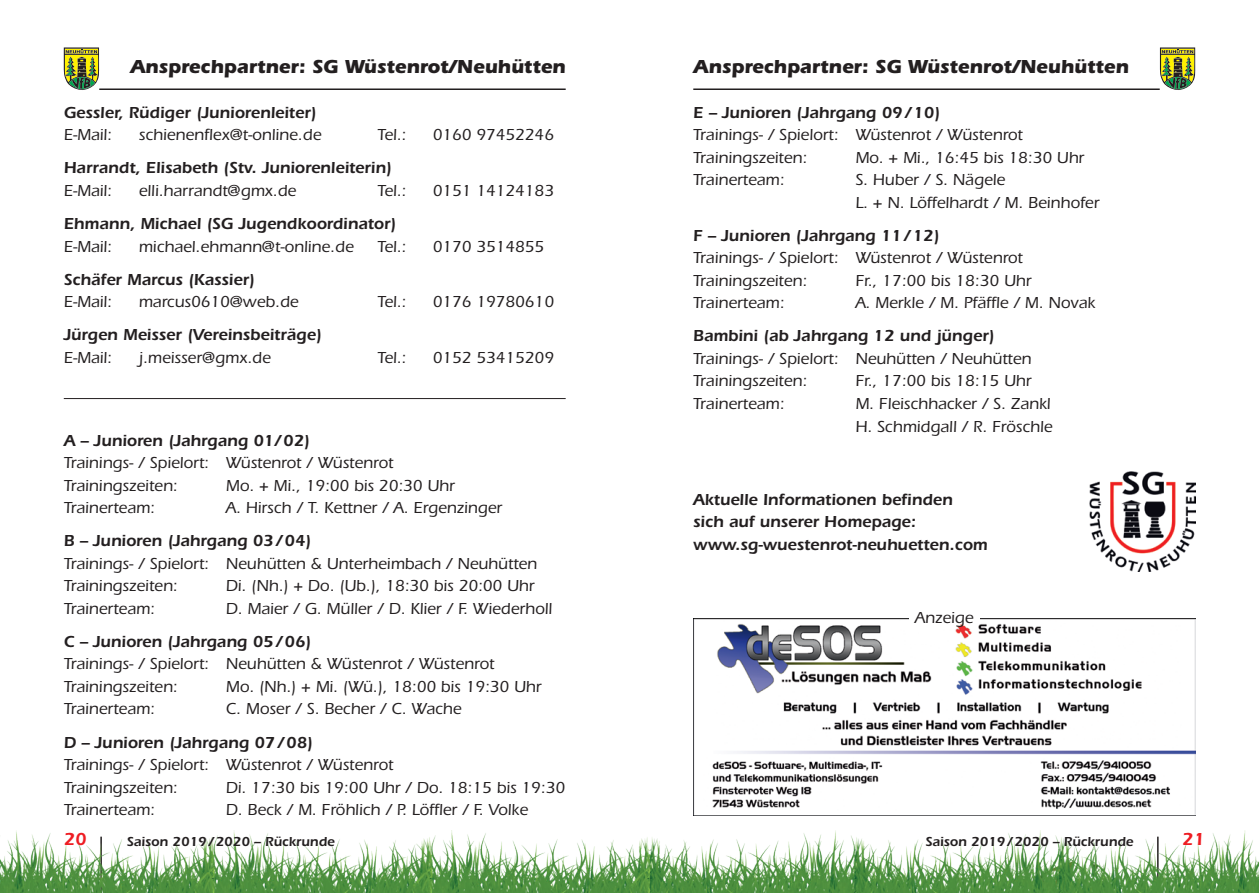
<style>
.page{position:relative;width:1259px;height:893px;background:#fff}
.page>*{position:absolute;margin:0;border:0;box-sizing:border-box;transform-origin:0 0}
.t1{font:700 19.5px "ITC Eras Std";color:#231f20}
.t2{font:600 18px "ITC Eras Std";color:#ee1d23}
.t3{font:500 16.5px/22.5px "ITC Eras Std";color:#231f20}
.t4{font:600 16.5px/22.5px "ITC Eras Std";color:#231f20}
.t5{font:600 13.5px "ITC Eras Std";color:#231f20}
</style>
<div class="page">
<img style="left:0;top:831px;width:1259px;height:62px">
<hr style="left:99px;top:88px;width:467px;height:2px;background:#231f20">
<hr style="left:693px;top:88px;width:466px;height:2px;background:#231f20">
<svg style="left:566px;top:831px;width:63px;height:62px"></svg>
<svg style="left:629px;top:831px;width:64px;height:62px"></svg>
<svg style="left:64px;top:47px;width:35px;height:43px;background:#8c9542"></svg>
<svg style="left:1160px;top:47px;width:35px;height:43px;background:#8d9543"></svg>
<img style="left:1090px;top:472px;width:105px;height:100px">
<hr style="left:64px;top:398px;width:502px;height:1px;background:#231f20">
<img style="left:693px;top:618px;width:502px;height:197px">
<div style="left:909px;top:612px;width:70px;height:12px;background:#fff"></div>
<p class="t1" style="left:130px;top:55px;width:437px">Ansprechpartner: SG Wüstenrot/Neuhütten</p>
<p class="t1" style="left:693px;top:55px;width:437px">Ansprechpartner: SG Wüstenrot/Neuhütten</p>
<p class="t4" style="left:64px;top:101px;width:254px">Gessler, Rüdiger (Juniorenleiter)</p>
<p class="t3" style="left:64px;top:124px;width:50px">E-Mail:</p>
<p class="t3" style="left:139px;top:124px;width:184px">schienenflex@t-online.de</p>
<p class="t3" style="left:377px;top:124px;width:31px">Tel.:</p>
<p class="t3" style="left:433px;top:124px;width:123px">0160 97452246</p>
<p class="t4" style="left:64px;top:157px;width:330px">Harrandt, Elisabeth (Stv. Juniorenleiterin)</p>
<p class="t3" style="left:64px;top:179px;width:50px">E-Mail:</p>
<p class="t3" style="left:139px;top:179px;width:159px">elli.harrandt@gmx.de</p>
<p class="t3" style="left:377px;top:179px;width:31px">Tel.:</p>
<p class="t3" style="left:433px;top:179px;width:123px">0151 14124183</p>
<p class="t4" style="left:64px;top:212px;width:334px">Ehmann, Michael (SG Jugendkoordinator)</p>
<p class="t3" style="left:64px;top:235px;width:50px">E-Mail:</p>
<p class="t3" style="left:139px;top:235px;width:216px">michael.ehmann@t-online.de</p>
<p class="t3" style="left:377px;top:235px;width:31px">Tel.:</p>
<p class="t3" style="left:433px;top:235px;width:113px">0170 3514855</p>
<p class="t4" style="left:64px;top:268px;width:193px">Schäfer Marcus (Kassier)</p>
<p class="t3" style="left:64px;top:291px;width:50px">E-Mail:</p>
<p class="t3" style="left:139px;top:291px;width:161px">marcus0610@web.de</p>
<p class="t3" style="left:377px;top:291px;width:31px">Tel.:</p>
<p class="t3" style="left:433px;top:291px;width:123px">0176 19780610</p>
<p class="t4" style="left:64px;top:324px;width:259px">Jürgen Meisser (Vereinsbeiträge)</p>
<p class="t3" style="left:64px;top:346px;width:50px">E-Mail:</p>
<p class="t3" style="left:139px;top:346px;width:134px">j.meisser@gmx.de</p>
<p class="t3" style="left:377px;top:346px;width:31px">Tel.:</p>
<p class="t3" style="left:433px;top:346px;width:123px">0152 53415209</p>
<p class="t4" style="left:64px;top:429px;width:248px">A – Junioren (Jahrgang 01/02)</p>
<p class="t3" style="left:64px;top:451px;width:331px">Trainings- / Spielort: Wüstenrot / Wüstenrot<br>Trainingszeiten:</p>
<p class="t3" style="left:226px;top:474px;width:230px">Mo. + Mi., 19:00 bis 20:30 Uhr</p>
<p class="t3" style="left:64px;top:496px;width:93px">Trainerteam:</p>
<p class="t3" style="left:226px;top:496px;width:278px">A. Hirsch / T. Kettner / A. Ergenzinger</p>
<p class="t4" style="left:64px;top:529px;width:249px">B – Junioren (Jahrgang 03/04)</p>
<p class="t3" style="left:64px;top:552px;width:475px">Trainings- / Spielort: Neuhütten &amp; Unterheimbach / Neuhütten<br>Trainingszeiten:</p>
<p class="t3" style="left:226px;top:575px;width:310px">Di. (Nh.) + Do. (Ub.), 18:30 bis 20:00 Uhr</p>
<p class="t3" style="left:64px;top:597px;width:93px">Trainerteam:</p>
<p class="t3" style="left:226px;top:597px;width:328px">D. Maier / G. Müller / D. Klier / F. Wiederholl</p>
<p class="t4" style="left:64px;top:630px;width:249px">C – Junioren (Jahrgang 05/06)</p>
<p class="t3" style="left:64px;top:653px;width:432px">Trainings- / Spielort: Neuhütten &amp; Wüstenrot / Wüstenrot<br>Trainingszeiten:</p>
<p class="t3" style="left:226px;top:675px;width:317px">Mo. (Nh.) + Mi. (Wü.), 18:00 bis 19:30 Uhr</p>
<p class="t3" style="left:64px;top:698px;width:93px">Trainerteam:</p>
<p class="t3" style="left:226px;top:698px;width:237px">C. Moser / S. Becher / C. Wache</p>
<p class="t4" style="left:64px;top:731px;width:251px">D – Junioren (Jahrgang 07/08)</p>
<p class="t3" style="left:64px;top:753px;width:331px">Trainings- / Spielort: Wüstenrot / Wüstenrot<br>Trainingszeiten:</p>
<p class="t3" style="left:226px;top:776px;width:341px">Di. 17:30 bis 19:00 Uhr / Do. 18:15 bis 19:30</p>
<p class="t3" style="left:64px;top:798px;width:93px">Trainerteam:</p>
<p class="t3" style="left:226px;top:798px;width:304px">D. Beck / M. Fröhlich / P. Löffler / F. Volke</p>
<p class="t4" style="left:693px;top:101px;width:248px">E – Junioren (Jahrgang 09/10)</p>
<p class="t3" style="left:693px;top:124px;width:331px">Trainings- / Spielort: Wüstenrot / Wüstenrot<br>Trainingszeiten:</p>
<p class="t3" style="left:855px;top:146px;width:230px">Mo. + Mi., 16:45 bis 18:30 Uhr</p>
<p class="t3" style="left:693px;top:169px;width:93px">Trainerteam:</p>
<p class="t3" style="left:855px;top:169px;width:246px">S. Huber / S. Nägele<br>L. + N. Löffelhardt / M. Beinhofer</p>
<p class="t4" style="left:693px;top:224px;width:248px">F – Junioren (Jahrgang 11/12)</p>
<p class="t3" style="left:693px;top:247px;width:331px">Trainings- / Spielort: Wüstenrot / Wüstenrot<br>Trainingszeiten:</p>
<p class="t3" style="left:855px;top:269px;width:178px">Fr., 17:00 bis 18:30 Uhr</p>
<p class="t3" style="left:693px;top:292px;width:93px">Trainerteam:</p>
<p class="t3" style="left:855px;top:292px;width:241px">A. Merkle / M. Pfäffle / M. Novak</p>
<p class="t4" style="left:693px;top:325px;width:303px">Bambini (ab Jahrgang 12 und jünger)</p>
<p class="t3" style="left:693px;top:347px;width:340px">Trainings- / Spielort: Neuhütten / Neuhütten<br>Trainingszeiten:</p>
<p class="t3" style="left:855px;top:370px;width:178px">Fr., 17:00 bis 18:15 Uhr</p>
<p class="t3" style="left:693px;top:392px;width:93px">Trainerteam:</p>
<p class="t3" style="left:855px;top:392px;width:199px">M. Fleischhacker / S. Zankl<br>H. Schmidgall / R. Fröschle</p>
<p class="t4" style="left:693px;top:488px;width:296px">Aktuelle Informationen befinden<br>sich auf unserer Homepage: www.sg-wuestenrot-neuhuetten.com</p>
<p class="t3" style="left:915px;top:607px;width:60px">Anzeige</p>
<p class="t2" style="left:64px;top:829px;width:24px">20</p>
<p class="t5" style="left:127px;top:833px;width:209px">Saison 2019/2020 – Rückrunde</p>
<p class="t5" style="left:925px;top:833px;width:209px">Saison 2019/2020 – Rückrunde</p>
<p class="t2" style="left:1182px;top:829px;width:24px">21</p>
</div>
